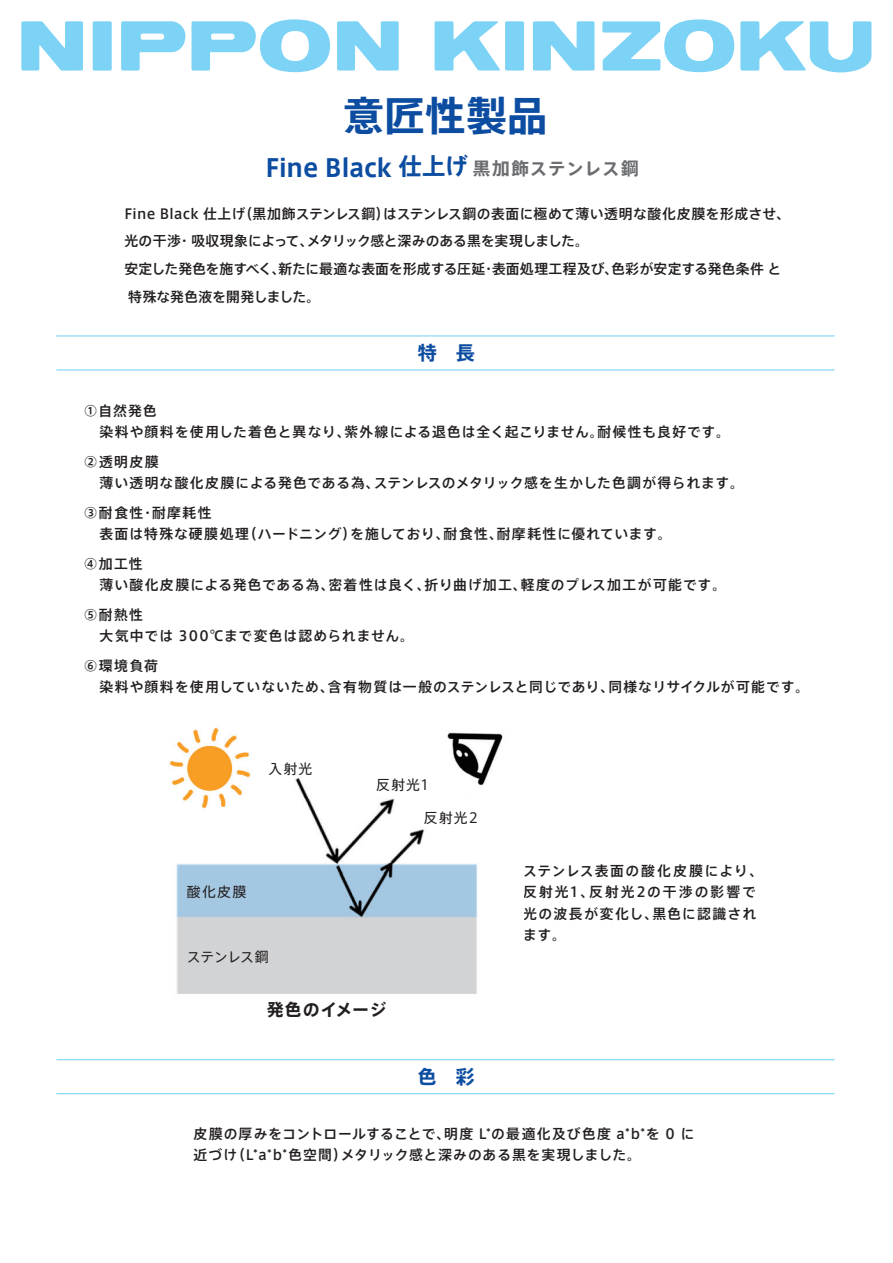
<style>
.page{position:relative;width:893px;height:1263px;background:#fff}
.page>*{position:absolute;margin:0;border:0;box-sizing:border-box;transform-origin:0 0}
.t1{font:700 40.35px "Axis Std";letter-spacing:.015em;color:#0d4da1}
.t2{font:700 24.6px "Axis Std";letter-spacing:-.005em;color:#0d4da1}
.t3{font:700 19.2px "Axis Std";color:#0d4da1}
.t4{font:700 16.95px "Axis Std";letter-spacing:.035em;color:#231f20}
.t5{font:500 13.8px/21.3px "Axis Std";letter-spacing:.045em;color:#231f20}
.t6{font:500 13.8px/27.6px "Axis Std";letter-spacing:.01em;color:#231f20}
.t7{font:500 13.8px/21.3px "Axis Std";letter-spacing:.065em;color:#231f20}
.t8{font:500 13.8px/21.3px "Axis Std";letter-spacing:.11em;color:#231f20}
.t9{font:500 13.8px/21.3px "Axis Std";letter-spacing:.07em;color:#231f20}
.t10{font:500 13.8px/21.3px "Axis Std";letter-spacing:.075em;color:#231f20}
.t11{font:13.8px "Axis Std";letter-spacing:.075em;color:#231f20}
.s1{font-size:23.4px}
.s2{font-size:17.55px;color:#6c6d70}
</style>
<div class="page">
<div style="left:505px;top:21px;width:19px;height:50px;background:#7cd3f6;border-radius:2px"></div>
<div style="left:93px;top:21px;width:19px;height:50px;background:#7cd3f6;border-radius:2px"></div>
<svg style="left:121px;top:21px;width:64px;height:50px"></svg>
<svg style="left:192px;top:19px;width:138px;height:53px"></svg>
<svg style="left:533px;top:21px;width:62px;height:50px"></svg>
<svg style="left:435px;top:21px;width:65px;height:50px"></svg>
<svg style="left:740px;top:21px;width:131px;height:51px"></svg>
<svg style="left:602px;top:19px;width:132px;height:53px"></svg>
<svg style="left:21px;top:21px;width:62px;height:50px"></svg>
<svg style="left:337px;top:21px;width:62px;height:50px"></svg>
<hr style="left:56px;top:369px;width:779px;height:1px;background:#6bcff6">
<hr style="left:56px;top:335px;width:779px;height:1px;background:#6bcff6">
<hr style="left:56px;top:1093px;width:779px;height:1px;background:#6bcff6">
<hr style="left:56px;top:1059px;width:779px;height:1px;background:#6bcff6">
<img style="left:169px;top:728px;width:334px;height:266px">
<h1 class="t1" style="left:343px;top:84px;width:206px">意匠性製品</h1>
<h2 class="t2" style="left:265px;top:149px;width:375px">Fine Black <span class="s1">仕上げ</span><span class="s2">黒加飾ステンレス鋼</span></h2>
<p class="t6" style="left:124px;top:199px;width:667px">Fine Black 仕上げ（黒加飾ステンレス鋼）はステンレス鋼の表面に極めて薄い透明な酸化皮膜を形成させ、光の干渉・ 吸収現象によって、メタリック感と深みのある黒を実現しました。<br>安定した発色を施すべく、新たに最適な表面を形成する圧延・表面処理工程及び、色彩が安定する発色条件 と特殊な発色液を開発しました。</p>
<h3 class="t3" style="left:418px;top:338px;width:59px">特 長</h3>
<p class="t7" style="left:100px;top:399px;width:632px;text-indent:-16px">①自然発色<br>染料や顔料を使用した着色と異なり、紫外線による退色は全く起こりません。耐候性も良好です。</p>
<p class="t7" style="left:100px;top:450px;width:646px;text-indent:-16px">②透明皮膜<br>薄い透明な酸化皮膜による発色である為、ステンレスのメタリック感を生かした色調が得られます。</p>
<p class="t5" style="left:100px;top:501px;width:574px;text-indent:-16px">③耐食性・耐摩耗性<br>表面は特殊な硬膜処理（ハードニング）を施しており、耐食性、耐摩耗性に優れています。</p>
<p class="t9" style="left:100px;top:552px;width:628px;text-indent:-16px">④加工性<br>薄い酸化皮膜による発色である為、密着性は良く、折り曲げ加工、軽度のプレス加工が可能です。</p>
<p class="t10" style="left:100px;top:603px;width:316px;text-indent:-16px">⑤耐熱性<br>大気中では 300℃まで変色は認められません。</p>
<p class="t5" style="left:100px;top:654px;width:711px;text-indent:-16px">⑥環境負荷<br>染料や顔料を使用していないため、含有物質は一般のステンレスと同じであり、同様なリサイクルが可能です。</p>
<p class="t11" style="left:268px;top:758px;width:45px">入射光</p>
<p class="t11" style="left:187px;top:881px;width:61px">酸化皮膜</p>
<p class="t11" style="left:187px;top:946px;width:83px">ステンレス鋼</p>
<p class="t11" style="left:376px;top:775px;width:54px">反射光1</p>
<p class="t11" style="left:424px;top:807px;width:56px">反射光2</p>
<p class="t4" style="left:267px;top:996px;width:121px">発色のイメージ</p>
<h3 class="t3" style="left:418px;top:1062px;width:59px">色 彩</h3>
<p class="t8" style="left:523px;top:859px;width:242px">ステンレス表面の酸化皮膜により、反射光1、反射光2の干渉の影響で光の波長が変化し、黒色に認識されます。</p>
<p class="t5" style="left:193px;top:1122px;width:502px">皮膜の厚みをコントロールすることで、明度 L*の最適化及び色度 a*b*を 0 に近づけ（L*a*b*色空間）メタリック感と深みのある黒を実現しました。</p>
</div>
